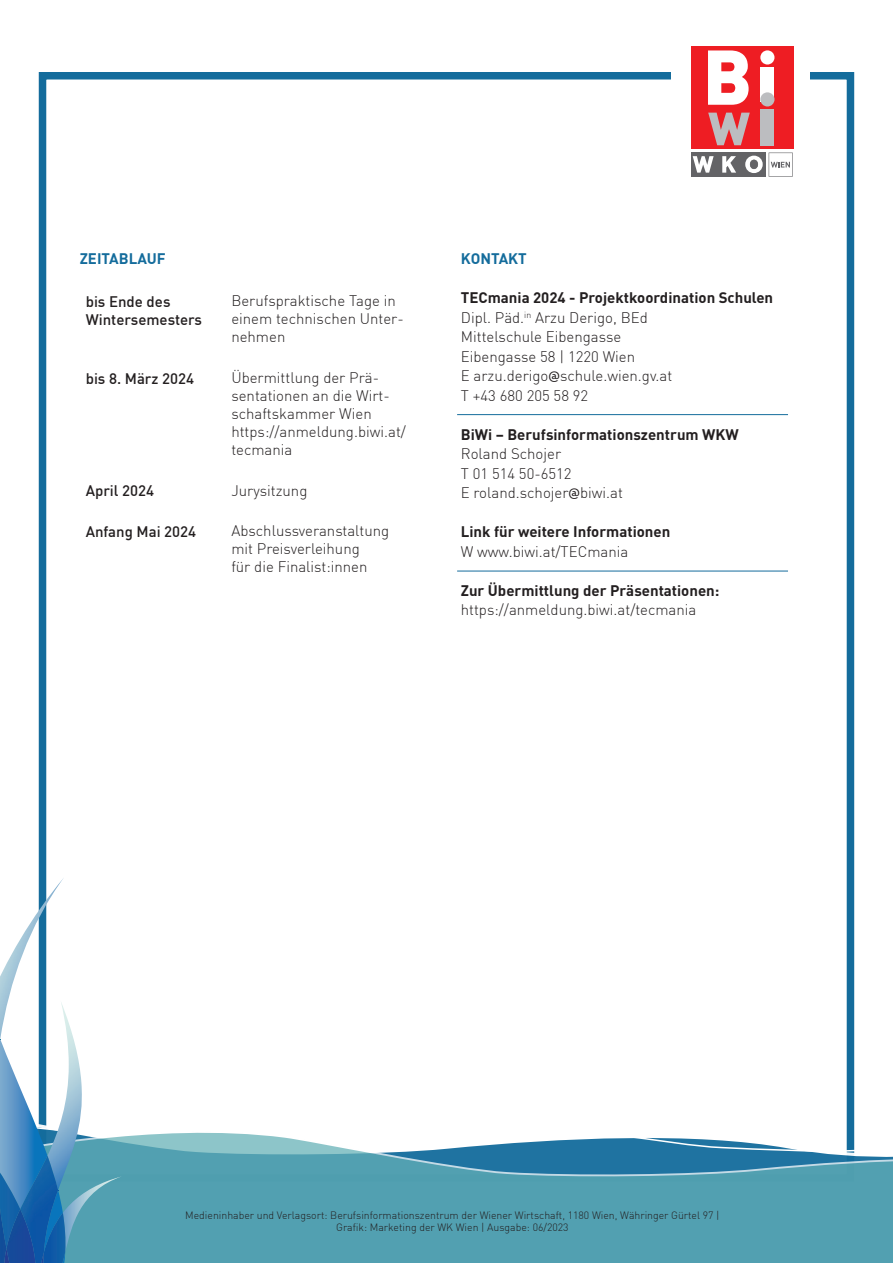
<style>
.page{position:relative;width:893px;height:1263px;background:#fff}
.page>*{position:absolute;margin:0;border:0;box-sizing:border-box;transform-origin:0 0}
.t1{font:300 15px/18px "DIN";color:#231f20}
.t2{font:700 15px "DIN";color:#231f20}
.t3{font:500 15px/18px "DIN";color:#231f20}
.t4{font:700 15px "DIN";color:#146c9c}
.t5{font:300 10.5px/12.6px "DIN";color:#231f20;text-align:center}
.s1{font-weight:700}
.s2{font-family:"Trebuchet MS";font-weight:400}
</style>
<div class="page">
<div style="left:39px;top:72px;width:815px;height:1110px;border:8px solid #146c9c"></div>
<svg style="left:82px;top:1129px;width:811px;height:134px;fill:#52a0b1"></svg>
<div style="left:672px;top:39px;width:138px;height:145px;background:#fff"></div>
<div style="left:691px;top:47px;width:102px;height:102px;background:#ee1d23"></div>
<svg style="left:708px;top:50px;width:41px;height:55px"></svg>
<svg style="left:708px;top:113px;width:42px;height:32px"></svg>
<svg style="left:760px;top:50px;width:14px;height:15px"></svg>
<div style="left:761px;top:67px;width:13px;height:35px;background:#fff"></div>
<svg style="left:760px;top:92px;width:14px;height:14px"></svg>
<div style="left:761px;top:109px;width:13px;height:36px;background:#bcbdc0"></div>
<div style="left:742px;top:152px;width:24px;height:25px;background:#636366"></div>
<div style="left:716px;top:152px;width:25px;height:25px;background:#636366"></div>
<svg style="left:722px;top:156px;width:14px;height:17px"></svg>
<div style="left:691px;top:152px;width:24px;height:25px;background:#636366"></div>
<svg style="left:693px;top:156px;width:21px;height:17px"></svg>
<svg style="left:745px;top:156px;width:18px;height:17px"></svg>
<svg style="left:769px;top:153px;width:24px;height:24px"></svg>
<img style="left:82px;top:1129px;width:3px;height:47px">
<div style="left:82px;top:1176px;width:40px;height:76px;background:#52a0b1"></div>
<svg style="left:0;top:776px;width:82px;height:487px"></svg>
<hr style="left:457px;top:414px;width:331px;height:1px;background:#146c9c">
<hr style="left:457px;top:571px;width:331px;height:1px;background:#146c9c">
<p class="t4" style="left:80px;top:249px;width:88px">ZEITABLAUF</p>
<p class="t3" style="left:86px;top:292px;width:118px">bis Ende des<br>Wintersemesters</p>
<p class="t1" style="left:231px;top:292px;width:174px">Berufspraktische Tage in einem technischen Unter&shy;nehmen</p>
<p class="t3" style="left:86px;top:369px;width:110px">bis 8. März 2024</p>
<p class="t1" style="left:231px;top:368px;width:176px">Übermittlung der Prä&shy;sentationen an die Wirt&shy;schaftskammer Wien https://anmeldung.biwi.at/ tecmania</p>
<p class="t3" style="left:86px;top:481px;width:70px">April 2024</p>
<p class="t1" style="left:231px;top:481px;width:78px">Jurysitzung</p>
<p class="t3" style="left:86px;top:522px;width:112px">Anfang Mai 2024</p>
<p class="t1" style="left:231px;top:522px;width:159px">Abschlussveranstaltung mit Preisverleihung<br>für die Finalist:innen</p>
<p class="t4" style="left:461px;top:249px;width:67px">KONTAKT</p>
<p class="t1" style="left:461px;top:288px;width:314px;line-height:19.5px"><span class="s1">TECmania 2024 - Projektkoordination Schulen<br></span>Dipl. Päd.<sup>in</sup> Arzu Derigo, BEd<br>Mittelschule Eibengasse<br>Eibengasse 58 | 1220 Wien<br>E arzu.derigo<span class="s2">@</span>schule.wien.gv.at<br>T +43 680 205 58 92</p>
<p class="t2" style="left:461px;top:424px;width:279px">BiWi – Berufsinformationszentrum WKW</p>
<p class="t1" style="left:461px;top:444px;width:164px;line-height:19.5px">Roland Schojer<br>T 01 514 50-6512<br>E roland.schojer<span class="s2">@</span>biwi.at</p>
<p class="t2" style="left:461px;top:522px;width:211px">Link für weitere Informationen</p>
<p class="t1" style="left:461px;top:542px;width:169px">W www.biwi.at/TECmania</p>
<p class="t2" style="left:461px;top:580px;width:260px">Zur Übermittlung der Präsentationen:</p>
<p class="t1" style="left:461px;top:600px;width:237px">https://anmeldung.biwi.at/tecmania</p>
<p class="t5" style="left:185px;top:1208px;width:536px">Medieninhaber und Verlagsort: Berufsinformationszentrum der Wiener Wirtschaft, 1180 Wien, Währinger Gürtel 97 |<br>Grafik: Marketing der WK Wien | Ausgabe: 06/2023</p>
</div>
